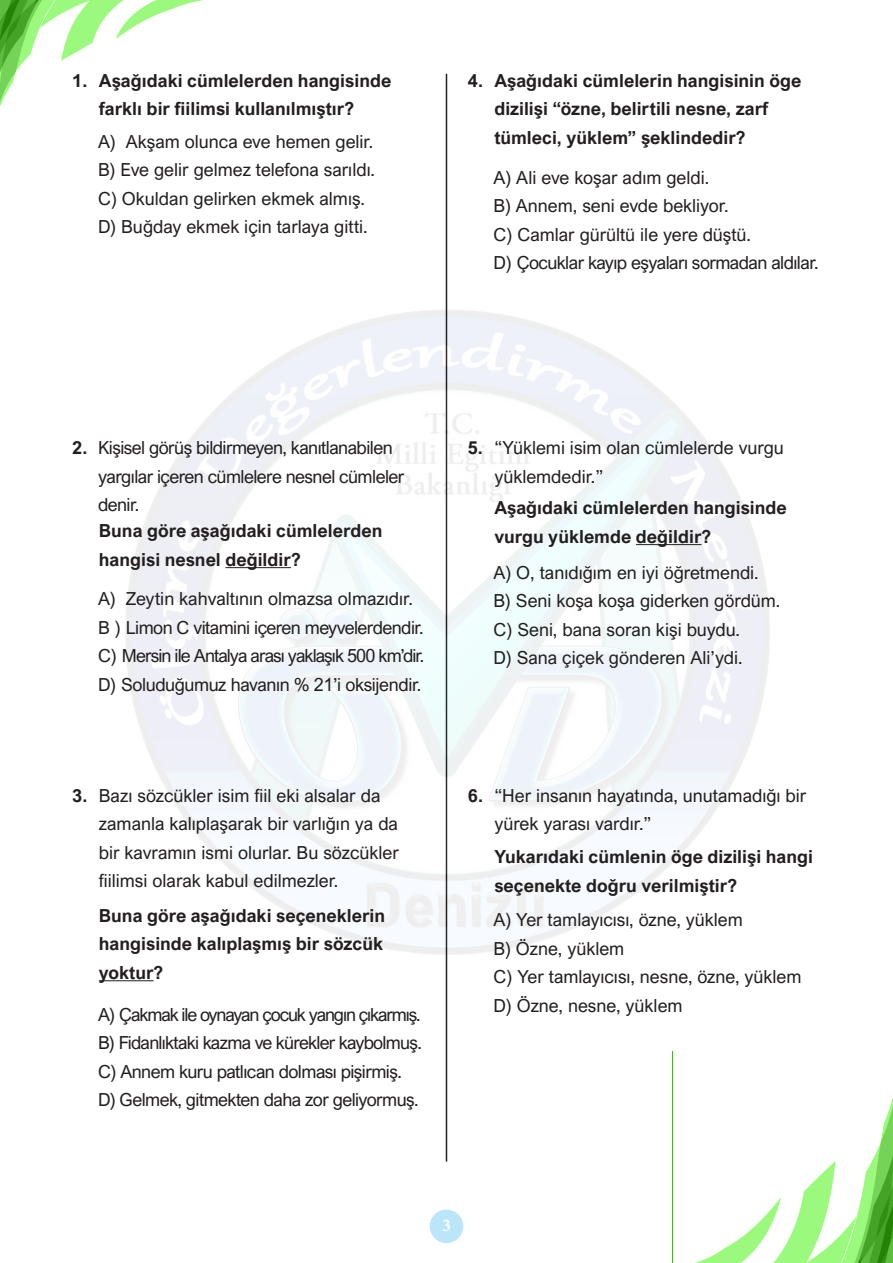
<style>
.page{position:relative;width:893px;height:1263px;background:#fff}
.page>*{position:absolute;margin:0;border:0;box-sizing:border-box;transform-origin:0 0}
.t1{font:18px/28.5px "Arial Nova";color:#231f20}
.t2{font:700 18px/28.5px "Arial Nova";color:#231f20}
.t3{font:18px/28.5px "Arial Nova";letter-spacing:-.03em;color:#231f20}
.t4{font:18px/28.5px "Arial Nova";letter-spacing:-.04em;color:#231f20}
.t5{font:700 18px "Minion Pro";color:#fff}
</style>
<div class="page">
<hr style="left:446px;top:74px;width:1px;height:1087px;background:#231f20">
<div style="left:430px;top:1209px;width:33px;height:34px;background:#bbe6fa;border-radius:50%"></div>
<svg style="left:695px;top:1097px;width:198px;height:166px"></svg>
<svg style="left:0;top:0;width:203px;height:106px"></svg>
<img style="left:125px;top:307px;width:645px;height:649px">
<hr style="left:636px;top:544px;width:65px;height:1px;background:#231f20">
<hr style="left:99px;top:980px;width:55px;height:1px;background:#231f20">
<hr style="left:225px;top:567px;width:66px;height:1px;background:#231f20">
<p class="t2" style="left:72px;top:66px;width:17px">1.</p>
<p class="t2" style="left:99px;top:66px;width:294px">Aşağıdaki cümlelerden hangisinde farklı bir fiilimsi kullanılmıştır?</p>
<p class="t1" style="left:98px;top:127px;width:278px">A) Akşam olunca eve hemen gelir.<br>B) Eve gelir gelmez telefona sarıldı.<br>C) Okuldan gelirken ekmek almış.<br>D) Buğday ekmek için tarlaya gitti.</p>
<p class="t2" style="left:468px;top:66px;width:17px">4.</p>
<p class="t2" style="left:494px;top:66px;width:309px">Aşağıdaki cümlelerin hangisinin öge dizilişi “özne, belirtili nesne, zarf tümleci, yüklem” şeklindedir?</p>
<p class="t1" style="left:494px;top:163px;width:326px">A) Ali eve koşar adım geldi.<br>B) Annem, seni evde bekliyor.<br>C) Camlar gürültü ile yere düştü.<br>D) Çocuklar kayıp eşyaları sormadan aldılar.</p>
<p class="t2" style="left:72px;top:433px;width:17px">2.</p>
<p class="t3" style="left:98px;top:434px;width:308px">Kişisel görüş bildirmeyen, kanıtlanabilen yargılar içeren cümlelere nesnel cümleler denir.</p>
<p class="t2" style="left:99px;top:517px;width:285px">Buna göre aşağıdaki cümlelerden hangisi nesnel değildir?</p>
<p class="t3" style="left:98px;top:585px;width:328px">A) Zeytin kahvaltının olmazsa olmazıdır.<br>B ) Limon C vitamini içeren meyvelerdendir.<br>C) Mersin ile Antalya arası yaklaşık 500 km’dir.<br>D) Soluduğumuz havanın % 21’i oksijendir.</p>
<p class="t2" style="left:72px;top:781px;width:17px">3.</p>
<p class="t1" style="left:99px;top:781px;width:301px">Bazı sözcükler isim fiil eki alsalar da zamanla kalıplaşarak bir varlığın ya da bir kavramın ismi olurlar. Bu sözcükler fiilimsi olarak kabul edilmezler.</p>
<p class="t2" style="left:99px;top:901px;width:288px;text-align:justify">Buna göre aşağıdaki seçeneklerin hangisinde kalıplaşmış bir sözcük yoktur?</p>
<p class="t4" style="left:98px;top:1000px;width:325px">A) Çakmak ile oynayan çocuk yangın çıkarmış.<br>B) Fidanlıktaki kazma ve kürekler kaybolmuş.<br>C) Annem kuru patlıcan dolması pişirmiş.<br>D) Gelmek, gitmekten daha zor geliyormuş.</p>
<p class="t2" style="left:468px;top:433px;width:17px">5.</p>
<p class="t1" style="left:494px;top:434px;width:291px">“Yüklemi isim olan cümlelerde vurgu yüklemdedir.”</p>
<p class="t2" style="left:494px;top:493px;width:294px">Aşağıdaki cümlelerden hangisinde vurgu yüklemde değildir?</p>
<p class="t1" style="left:494px;top:558px;width:288px">A) O, tanıdığım en iyi öğretmendi.<br>B) Seni koşa koşa giderken gördüm.<br>C) Seni, bana soran kişi buydu.<br>D) Sana çiçek gönderen Ali’ydi.</p>
<p class="t2" style="left:468px;top:781px;width:17px">6.</p>
<p class="t1" style="left:494px;top:781px;width:314px">“Her insanın hayatında, unutamadığı bir yürek yarası vardır.”</p>
<p class="t2" style="left:494px;top:843px;width:320px">Yukarıdaki cümlenin öge dizilişi hangi seçenekte doğru verilmiştir?</p>
<p class="t1" style="left:494px;top:906px;width:309px">A) Yer tamlayıcısı, özne, yüklem<br>B) Özne, yüklem<br>C) Yer tamlayıcısı, nesne, özne, yüklem<br>D) Özne, nesne, yüklem</p>
<p class="t5" style="left:442px;top:1212px;width:10px">3</p>
</div>
